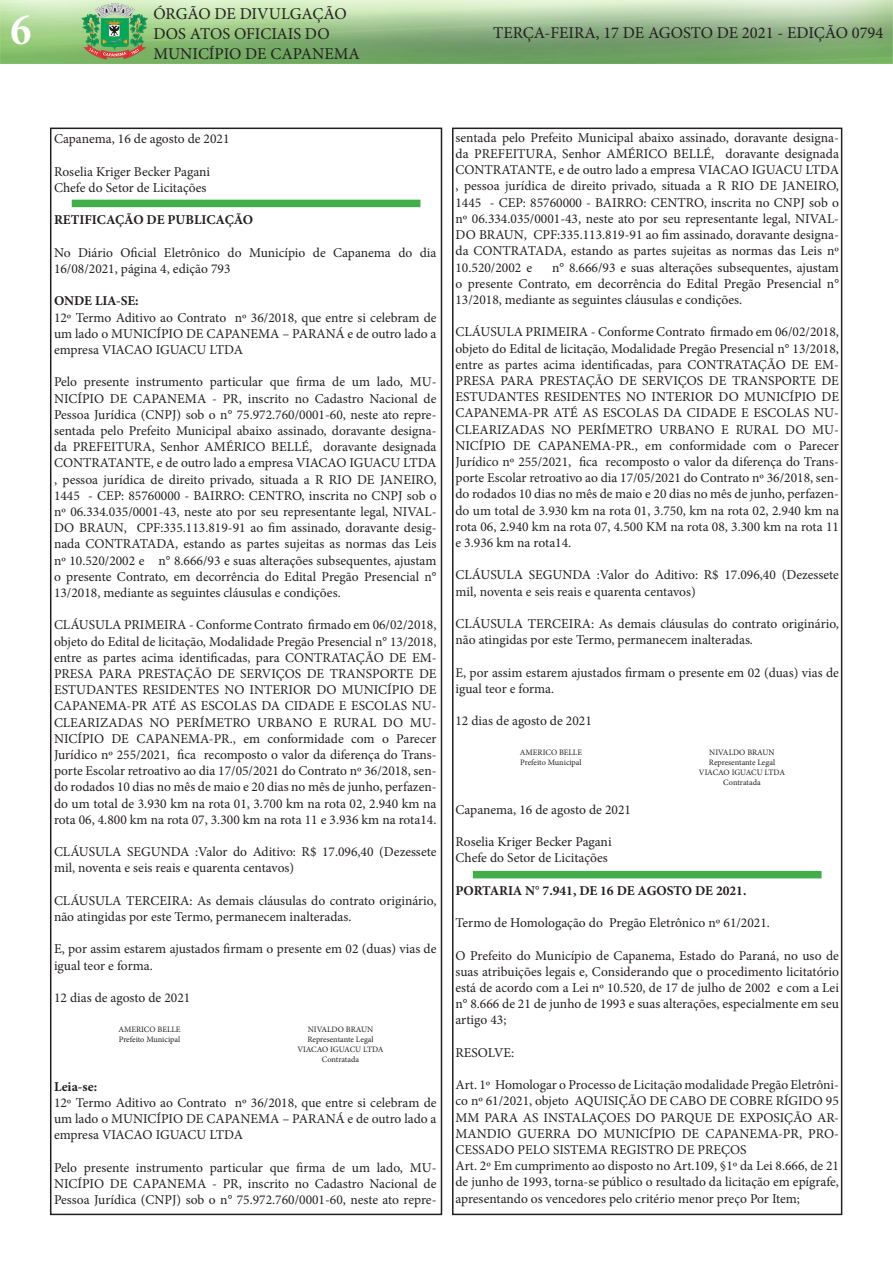
<style>
.page{position:relative;width:893px;height:1263px;background:#fff}
.page>*{position:absolute;margin:0;border:0;box-sizing:border-box;transform-origin:0 0}
.t1{font:700 condensed 45px "Minion Pro";color:#fff}
.t2{font:16.5px/19.8px "Minion Pro";color:#231f20}
.t3{font:13.5px/16.2px "Minion Pro";color:#231f20;text-align:justify}
.t4{font:700 13.5px "Minion Pro";color:#231f20}
.t5{font:8.25px "Minion Pro";color:#231f20}
.t6{font:8.25px "Minion Pro";letter-spacing:-.03em;color:#231f20}
</style>
<div class="page">
<div style="left:50px;top:128px;width:392px;height:1087px;border:2px solid #231f20"></div>
<img style="left:0;top:0;width:893px;height:64px">
<div style="left:452px;top:128px;width:390px;height:1087px;border:2px solid #231f20"></div>
<div style="left:473px;top:871px;width:348px;height:7px;background:#40ae49"></div>
<div style="left:72px;top:200px;width:348px;height:7px;background:#40ae49"></div>
<h1 class="t1" style="left:11px;top:-1px;width:22px">6</h1>
<p class="t2" style="left:153px;top:4px;width:208px">ÓRGÃO DE DIVULGAÇÃO<br>DOS ATOS OFICIAIS DO<br>MUNICÍPIO DE CAPANEMA</p>
<p class="t2" style="left:493px;top:23px;width:392px">TERÇA-FEIRA, 17 DE AGOSTO DE 2021 - EDIÇÃO 0794</p>
<p class="t3" style="left:54px;top:131px;width:177px">Capanema, 16 de agosto de 2021</p>
<p class="t3" style="left:54px;top:163px;width:158px">Roselia Kriger Becker Pagani</p>
<p class="t3" style="left:54px;top:180px;width:154px">Chefe do Setor de Licitações</p>
<p class="t4" style="left:54px;top:211px;width:201px">RETIFICAÇÃO DE PUBLICAÇÃO</p>
<p class="t3" style="left:54px;top:244px;width:384px">No Diário Oficial Eletrônico do Município de Capanema do dia<br>16/08/2021, página 4, edição 793</p>
<p class="t4" style="left:54px;top:292px;width:86px">ONDE LIA-SE:</p>
<p class="t3" style="left:54px;top:309px;width:384px">12º Termo Aditivo ao Contrato nº 36/2018, que entre si celebram de um lado o MUNICÍPIO DE CAPANEMA – PARANÁ e de outro lado a empresa VIACAO IGUACU LTDA</p>
<p class="t3" style="left:54px;top:374px;width:384px">Pelo presente instrumento particular que firma de um lado, MU-NICÍPIO DE CAPANEMA - PR, inscrito no Cadastro Nacional de Pessoa Jurídica (CNPJ) sob o n° 75.972.760/0001-60, neste ato repre&shy;sentada pelo Prefeito Municipal abaixo assinado, doravante designa&shy;da PREFEITURA, Senhor AMÉRICO BELLÉ, doravante designada CONTRATANTE, e de outro lado a empresa VIACAO IGUACU LTDA , pessoa jurídica de direito privado, situada a R RIO DE JANEIRO, 1445 - CEP: 85760000 - BAIRRO: CENTRO, inscrita no CNPJ sob o nº 06.334.035/0001-43, neste ato por seu representante legal, NIVAL-DO BRAUN, CPF:335.113.819-91 ao fim assinado, doravante desig&shy;nada CONTRATADA, estando as partes sujeitas as normas das Leis nº 10.520/2002 e n° 8.666/93 e suas alterações subsequentes, ajustam o presente Contrato, em decorrência do Edital Pregão Presencial n° 13/2018, mediante as seguintes cláusulas e condições.</p>
<p class="t3" style="left:54px;top:617px;width:384px">CLÁUSULA PRIMEIRA - Conforme Contrato firmado em 06/02/2018, objeto do Edital de licitação, Modalidade Pregão Presencial n° 13/2018, entre as partes acima identificadas, para CONTRATAÇÃO DE EM-PRESA PARA PRESTAÇÃO DE SERVIÇOS DE TRANSPORTE DE ESTUDANTES RESIDENTES NO INTERIOR DO MUNICÍPIO DE CAPANEMA-PR ATÉ AS ESCOLAS DA CIDADE E ESCOLAS NU-CLEARIZADAS NO PERÍMETRO URBANO E RURAL DO MU-NICÍPIO DE CAPANEMA-PR., em conformidade com o Parecer Jurídico nº 255/2021, fica recomposto o valor da diferença do Trans&shy;porte Escolar retroativo ao dia 17/05/2021 do Contrato nº 36/2018, sen&shy;do rodados 10 dias no mês de maio e 20 dias no mês de junho, perfazen&shy;do um total de 3.930 km na rota 01, 3.700 km na rota 02, 2.940 km na rota 06, 4.800 km na rota 07, 3.300 km na rota 11 e 3.936 km na rota14.</p>
<p class="t3" style="left:54px;top:844px;width:384px">CLÁUSULA SEGUNDA :Valor do Aditivo: R$ 17.096,40 (Dezessete mil, noventa e seis reais e quarenta centavos)</p>
<p class="t3" style="left:54px;top:892px;width:384px">CLÁUSULA TERCEIRA: As demais cláusulas do contrato originário, não atingidas por este Termo, permanecem inalteradas.</p>
<p class="t3" style="left:54px;top:941px;width:384px">E, por assim estarem ajustados firmam o presente em 02 (duas) vias de igual teor e forma.</p>
<p class="t3" style="left:54px;top:990px;width:138px">12 dias de agosto de 2021</p>
<p class="t5" style="left:118px;top:1024px;width:64px">AMERICO BELLE</p>
<p class="t5" style="left:119px;top:1034px;width:63px">Prefeito Municipal</p>
<p class="t5" style="left:308px;top:1024px;width:67px">NIVALDO BRAUN</p>
<p class="t5" style="left:307px;top:1034px;width:68px">Representante Legal</p>
<p class="t6" style="left:297px;top:1044px;width:88px">VIACAO IGUACU LTDA</p>
<p class="t5" style="left:322px;top:1054px;width:39px">Contratada</p>
<p class="t4" style="left:54px;top:1077px;width:45px">Leia-se:</p>
<p class="t3" style="left:54px;top:1094px;width:384px">12º Termo Aditivo ao Contrato nº 36/2018, que entre si celebram de um lado o MUNICÍPIO DE CAPANEMA – PARANÁ e de outro lado a empresa VIACAO IGUACU LTDA</p>
<p class="t3" style="left:54px;top:1159px;width:384px">Pelo presente instrumento particular que firma de um lado, MU-NICÍPIO DE CAPANEMA - PR, inscrito no Cadastro Nacional de Pessoa Jurídica (CNPJ) sob o n° 75.972.760/0001-60, neste ato repre-</p>
<p class="t3" style="left:455px;top:130px;width:385px">sentada pelo Prefeito Municipal abaixo assinado, doravante designa&shy;da PREFEITURA, Senhor AMÉRICO BELLÉ, doravante designada CONTRATANTE, e de outro lado a empresa VIACAO IGUACU LTDA , pessoa jurídica de direito privado, situada a R RIO DE JANEIRO, 1445 - CEP: 85760000 - BAIRRO: CENTRO, inscrita no CNPJ sob o nº 06.334.035/0001-43, neste ato por seu representante legal, NIVAL-DO BRAUN, CPF:335.113.819-91 ao fim assinado, doravante designa&shy;da CONTRATADA, estando as partes sujeitas as normas das Leis nº 10.520/2002 e</p>
<p class="t3" style="left:455px;top:259px;width:385px;text-indent:97px">n° 8.666/93 e suas alterações subsequentes, ajustam o presente Contrato, em decorrência do Edital Pregão Presencial n° 13/2018, mediante as seguintes cláusulas e condições.</p>
<p class="t3" style="left:455px;top:324px;width:385px">CLÁUSULA PRIMEIRA - Conforme Contrato firmado em 06/02/2018, objeto do Edital de licitação, Modalidade Pregão Presencial n° 13/2018, entre as partes acima identificadas, para CONTRATAÇÃO DE EM-PRESA PARA PRESTAÇÃO DE SERVIÇOS DE TRANSPORTE DE ESTUDANTES RESIDENTES NO INTERIOR DO MUNICÍPIO DE CAPANEMA-PR ATÉ AS ESCOLAS DA CIDADE E ESCOLAS NU-CLEARIZADAS NO PERÍMETRO URBANO E RURAL DO MU-NICÍPIO DE CAPANEMA-PR., em conformidade com o Parecer Jurídico nº 255/2021, fica recomposto o valor da diferença do Trans&shy;porte Escolar retroativo ao dia 17/05/2021 do Contrato nº 36/2018, sen&shy;do rodados 10 dias no mês de maio e 20 dias no mês de junho, perfazen&shy;do um total de 3.930 km na rota 01, 3.750, km na rota 02, 2.940 km na rota 06, 2.940 km na rota 07, 4.500 KM na rota 08, 3.300 km na rota 11 e 3.936 km na rota14.</p>
<p class="t3" style="left:455px;top:567px;width:385px">CLÁUSULA SEGUNDA :Valor do Aditivo: R$ 17.096,40 (Dezessete mil, noventa e seis reais e quarenta centavos)</p>
<p class="t3" style="left:455px;top:616px;width:385px">CLÁUSULA TERCEIRA: As demais cláusulas do contrato originário, não atingidas por este Termo, permanecem inalteradas.</p>
<p class="t3" style="left:455px;top:664px;width:385px">E, por assim estarem ajustados firmam o presente em 02 (duas) vias de igual teor e forma.</p>
<p class="t3" style="left:455px;top:713px;width:138px">12 dias de agosto de 2021</p>
<p class="t5" style="left:520px;top:747px;width:64px">AMERICO BELLE</p>
<p class="t5" style="left:520px;top:757px;width:63px">Prefeito Municipal</p>
<p class="t5" style="left:709px;top:747px;width:67px">NIVALDO BRAUN</p>
<p class="t5" style="left:709px;top:757px;width:68px">Representante Legal</p>
<p class="t6" style="left:699px;top:767px;width:88px">VIACAO IGUACU LTDA</p>
<p class="t5" style="left:723px;top:777px;width:39px">Contratada</p>
<p class="t3" style="left:455px;top:801px;width:177px">Capanema, 16 de agosto de 2021</p>
<p class="t3" style="left:455px;top:834px;width:158px">Roselia Kriger Becker Pagani</p>
<p class="t3" style="left:455px;top:850px;width:154px">Chefe do Setor de Licitações</p>
<p class="t4" style="left:455px;top:881px;width:292px">PORTARIA N° 7.941, DE 16 DE AGOSTO DE 2021.</p>
<p class="t3" style="left:455px;top:915px;width:316px">Termo de Homologação do Pregão Eletrônico nº 61/2021.</p>
<p class="t3" style="left:455px;top:947px;width:385px">O Prefeito do Município de Capanema, Estado do Paraná, no uso de suas atribuições legais e, Considerando que o procedimento licitatório está de acordo com a Lei nº 10.520, de 17 de julho de 2002 e com a Lei n° 8.666 de 21 de junho de 1993 e suas alterações, especialmente em seu artigo 43;</p>
<p class="t3" style="left:455px;top:1044px;width:60px">RESOLVE:</p>
<p class="t3" style="left:455px;top:1077px;width:385px">Art. 1º Homologar o Processo de Licitação modalidade Pregão Eletrôni&shy;co nº 61/2021, objeto AQUISIÇÃO DE CABO DE COBRE RÍGIDO 95<br>MM PARA AS INSTALAÇOES DO PARQUE DE EXPOSIÇÃO AR-MANDIO GUERRA DO MUNICÍPIO DE CAPANEMA-PR, PRO-CESSADO PELO SISTEMA REGISTRO DE PREÇOS</p>
<p class="t3" style="left:455px;top:1158px;width:385px">Art. 2º Em cumprimento ao disposto no Art.109, §1º da Lei 8.666, de 21 de junho de 1993, torna-se público o resultado da licitação em epígrafe, apresentando os vencedores pelo critério menor preço Por Item;</p>
</div>
